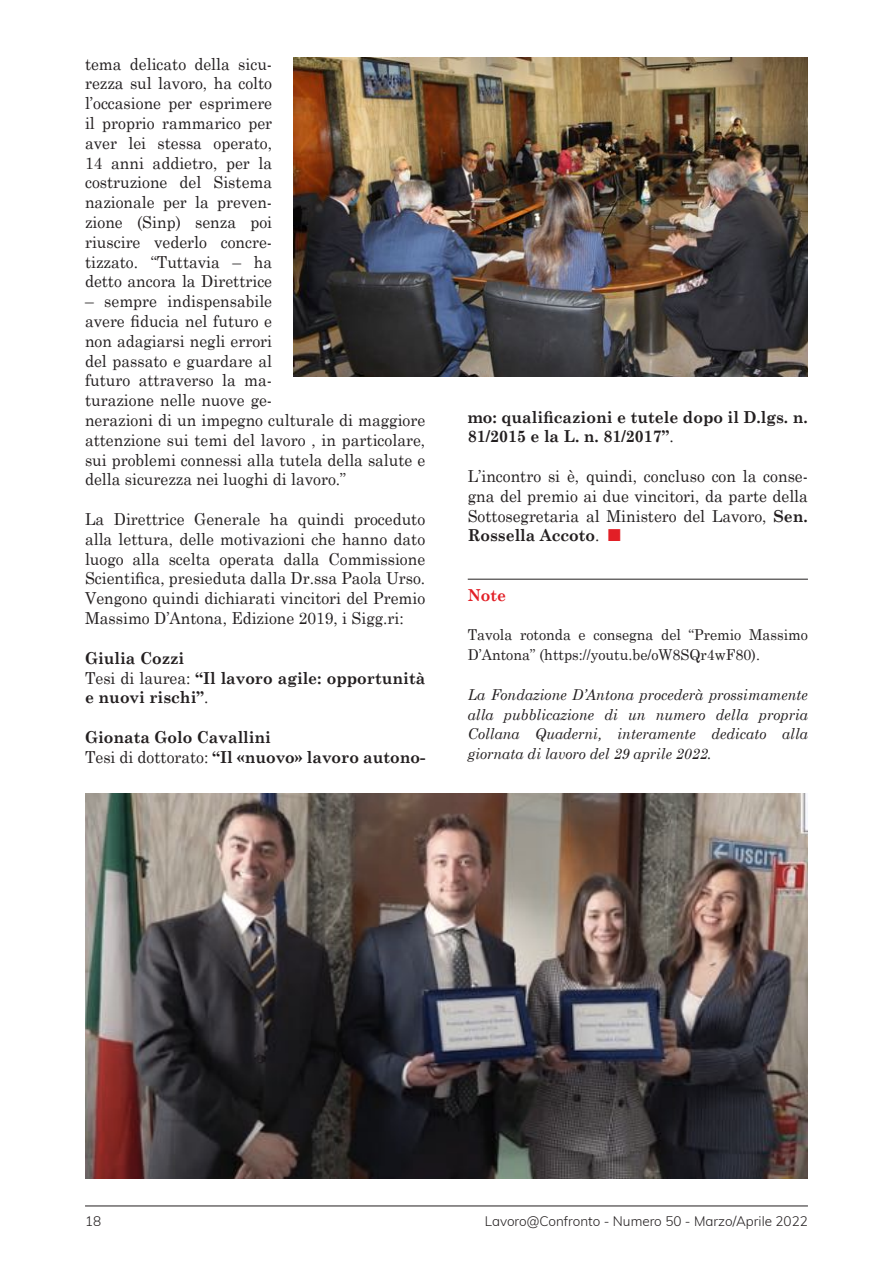
<style>
.page{position:relative;width:893px;height:1263px;background:#fff}
.page>*{position:absolute;margin:0;border:0;box-sizing:border-box;transform-origin:0 0}
.t1{font:16.5px/19.8px "Century Schoolbook";color:#231f20;text-align:justify;scale:.95 1}
.t2{font:700 16.5px/19.8px "Century Schoolbook";color:#231f20;scale:.95 1}
.t3{font:700 16.5px "Century Schoolbook";color:#e21f26;scale:.95 1}
.t4{font:italic 15px/19.8px "Century Schoolbook";color:#231f20;text-align:justify;scale:.95 1}
.t5{font:15px/19.8px "Century Schoolbook";color:#231f20;scale:.95 1}
.t6{font:300 13.5px "Muli";color:#231f20}
.s1{font-weight:400}
.s2{font-weight:700}
.s3{font-family:"Monotype Sorts";color:#e21f26}
</style>
<div class="page">
<hr style="left:85px;top:1205px;width:723px;height:1px;background:#231f20">
<hr style="left:468px;top:579px;width:340px;height:1px;background:#231f20">
<img style="left:85px;top:793px;width:723px;height:385px">
<img style="left:293px;top:57px;width:515px;height:319px">
<p class="t1" style="left:85px;top:53px;width:198px">tema delicato della sicu&shy;rezza sul lavoro, ha colto l’occasione per esprimere il proprio rammarico per aver lei stessa operato, 14 anni addietro, per la costruzione del Sistema nazionale per la preven&shy;zione (Sinp) senza poi riuscire vederlo concre&shy;tizzato. “Tuttavia – ha detto ancora la Direttrice</p>
<p class="t1" style="left:85px;top:291px;width:360px;text-align:left">– sempre indispensabile<br>avere fiducia nel futuro e<br>non adagiarsi negli errori<br>del passato e guardare al<br>futuro attraverso la ma-<br>turazione nelle nuove ge-<br>nerazioni di un impegno culturale di maggiore attenzione sui temi del lavoro , in particolare, sui problemi connessi alla tutela della salute e della sicurezza nei luoghi di lavoro.”</p>
<p class="t1" style="left:85px;top:509px;width:360px">La Direttrice Generale ha quindi proceduto alla lettura, delle motivazioni che hanno dato luogo alla scelta operata dalla Commissione Scientifica, presieduta dalla Dr.ssa Paola Urso.<br>Vengono quindi dichiarati vincitori del Premio Massimo D’Antona, Edizione 2019, i Sigg.ri:</p>
<p class="t2" style="left:85px;top:647px;width:360px">Giulia Cozzi<br><span class="s1">Tesi di laurea:</span> “Il lavoro agile: opportunità e nuovi rischi”<span class="s1">.</span></p>
<p class="t2" style="left:85px;top:727px;width:360px">Gionata Golo Cavallini<br><span class="s1">Tesi di dottorato:</span> “Il «nuovo» lavoro autono-</p>
<p class="t2" style="left:468px;top:406px;width:360px">mo: qualificazioni e tutele dopo il D.lgs. n.<br>81/2015 e la L. n. 81/2017”<span class="s1">.</span></p>
<p class="t1" style="left:468px;top:466px;width:360px">L’incontro si è, quindi, concluso con la conse&shy;gna del premio ai due vincitori, da parte della Sottosegretaria al Ministero del Lavoro, <span class="s2">Sen.<br>Rossella Accoto</span>. <span class="s3">n</span></p>
<p class="t3" style="left:468px;top:584px;width:42px">Note</p>
<p class="t5" style="left:468px;top:625px;width:360px">Tavola rotonda e consegna del “Premio Massimo<br>D’Antona” (https://youtu.be/oW8SQr4wF80).</p>
<p class="t4" style="left:468px;top:684px;width:360px">La Fondazione D’Antona procederà prossimamente alla pubblicazione di un numero della propria Collana Quaderni, interamente dedicato alla giornata di lavoro del 29 aprile 2022.</p>
<p class="t6" style="left:85px;top:1213px;width:18px">18</p>
<p class="t6" style="left:485px;top:1213px;width:325px">Lavoro@Confronto - Numero 50 - Marzo/Aprile 2022</p>
</div>
